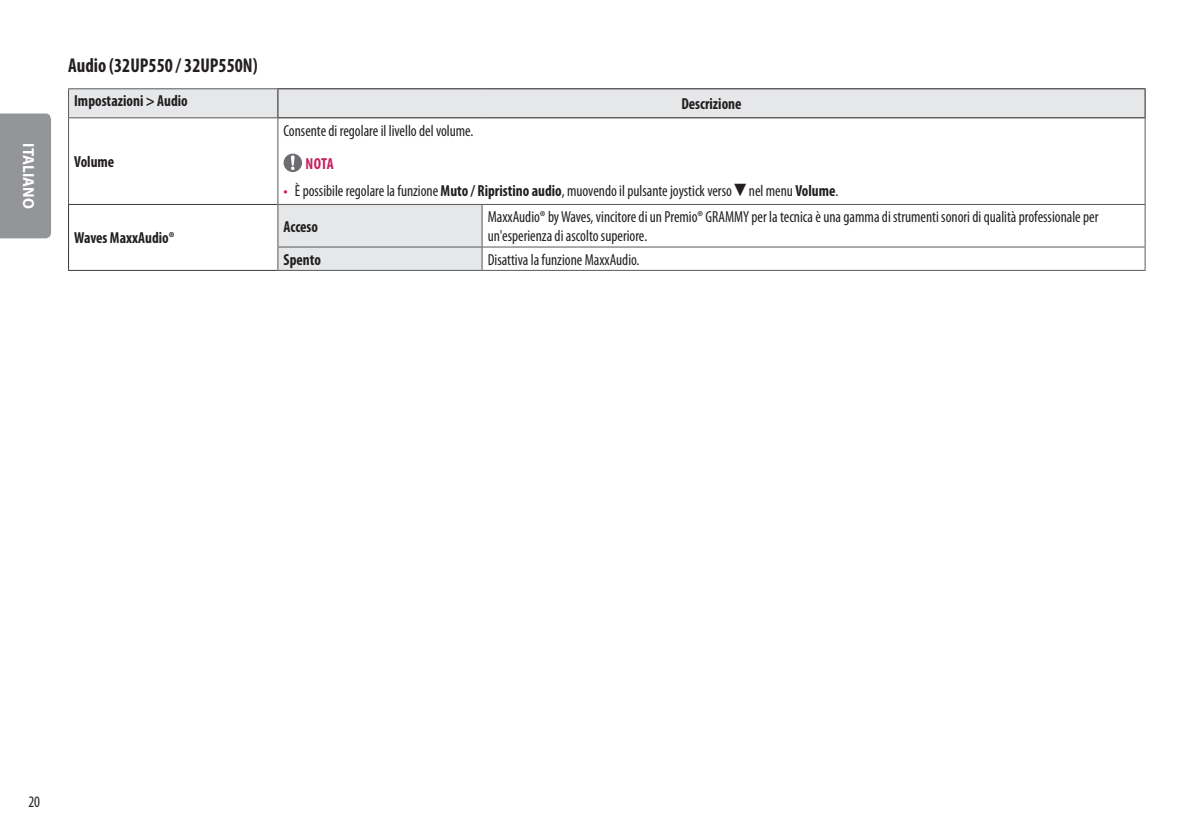
<style>
.page{position:relative;width:1191px;height:840px;background:#fff}
.page>*{position:absolute;margin:0;border:0;box-sizing:border-box;transform-origin:0 0}
.Title3{font:700 condensed 20px "Myriad Pro";color:#231f20;scale:.95 1}
.Body{font:condensed 16px/19.2px "Myriad Pro";color:#231f20;scale:.95 1}
.Body-2{font:700 condensed 16px "Myriad Pro";color:#231f20;scale:.95 1}
.Body_Bold_Center{font:700 condensed 16px "Myriad Pro";color:#231f20;scale:.95 1}
.t1{font:700 16px "Myriad Pro";color:#fff;scale:.95 1}
.Warning{font:700 condensed 16px "Myriad Pro";color:#c8205d;scale:.95 1}
.s1{font-family:"LG Smart";font-stretch:normal;color:#c8205d}
.s2{font-weight:700}
.s3{font-family:"Arial";font-stretch:normal;font-size:18px}
</style>
<div class="page">
<div style="left:0;top:113px;width:51px;height:125px;background:#939598"></div>
<svg style="left:69px;top:89px;width:1075px;height:181px"></svg>
<hr style="left:1144px;top:118px;width:1px;height:86px;background:#57585a">
<hr style="left:68px;top:88px;width:209px;height:1px;background:#57585a">
<svg style="left:68px;top:89px;width:1px;height:28px"></svg>
<hr style="left:68px;top:117px;width:209px;height:1px;background:#57585a">
<hr style="left:68px;top:118px;width:1px;height:86px;background:#57585a">
<hr style="left:277px;top:118px;width:1px;height:86px;background:#57585a">
<hr style="left:68px;top:204px;width:209px;height:1px;background:#3b3639">
<hr style="left:68px;top:205px;width:1px;height:42px;background:#3b3639">
<svg style="left:68px;top:247px;width:1px;height:23px"></svg>
<hr style="left:68px;top:270px;width:209px;height:1px;background:#3b3639">
<hr style="left:277px;top:204px;width:205px;height:1px;background:#57585a">
<hr style="left:277px;top:205px;width:1px;height:41px;background:#57585a">
<hr style="left:482px;top:204px;width:663px;height:1px;background:#57585a">
<hr style="left:481px;top:205px;width:1px;height:41px;background:#57585a">
<hr style="left:1144px;top:205px;width:1px;height:41px;background:#57585a">
<hr style="left:277px;top:246px;width:205px;height:1px;background:#57585a">
<svg style="left:277px;top:247px;width:1px;height:23px"></svg>
<hr style="left:482px;top:246px;width:663px;height:1px;background:#57585a">
<svg style="left:481px;top:247px;width:1px;height:23px"></svg>
<svg style="left:1144px;top:247px;width:1px;height:23px"></svg>
<hr style="left:277px;top:270px;width:205px;height:1px;background:#57585a">
<hr style="left:482px;top:270px;width:663px;height:1px;background:#57585a">
<hr style="left:277px;top:88px;width:205px;height:1px;background:#231f20">
<svg style="left:277px;top:89px;width:1px;height:28px"></svg>
<hr style="left:482px;top:88px;width:663px;height:1px;background:#231f20">
<svg style="left:1144px;top:89px;width:1px;height:28px"></svg>
<hr style="left:277px;top:117px;width:205px;height:1px;background:#231f20">
<hr style="left:482px;top:117px;width:663px;height:1px;background:#231f20">
<svg style="left:283px;top:153px;width:19px;height:19px"></svg>
<p class="t1" style="left:39px;top:143px;width:70px;rotate:90deg">ITALIANO</p>
<p class="Title3" style="left:68px;top:53px;width:201px">Audio (32UP550 / 32UP550N)</p>
<p class="Body-2" style="left:74px;top:91px;width:121px">Impostazioni &gt; Audio</p>
<p class="Body_Bold_Center" style="left:681px;top:94px;width:65px">Descrizione</p>
<p class="Body-2" style="left:74px;top:152px;width:44px">Volume</p>
<p class="Body-2" style="left:74px;top:228px;width:107px">Waves MaxxAudio®</p>
<p class="Body" style="left:283px;top:120px;width:201px">Consente di regolare il livello del volume.</p>
<p class="Warning" style="left:305px;top:153px;width:31px">NOTA</p>
<p class="Body" style="left:283px;top:181px;width:585px"><span class="s1">•</span> È possibile regolare la funzione <span class="s2">Muto / Ripristino audio</span>, muovendo il pulsante joystick verso<span class="s3">▼</span>nel menu <span class="s2">Volume</span>.</p>
<p class="Body-2" style="left:283px;top:216px;width:38px">Acceso</p>
<p class="Body" style="left:488px;top:207px;width:644px">MaxxAudio® by Waves, vincitore di un Premio® GRAMMY per la tecnica è una gamma di strumenti sonori di qualità professionale per un'esperienza di ascolto superiore.</p>
<p class="Body-2" style="left:283px;top:249px;width:41px">Spento</p>
<p class="Body" style="left:488px;top:249px;width:161px">Disattiva la funzione MaxxAudio.</p>
<p class="Body" style="left:28px;top:791px;width:14px">20</p>
</div>
